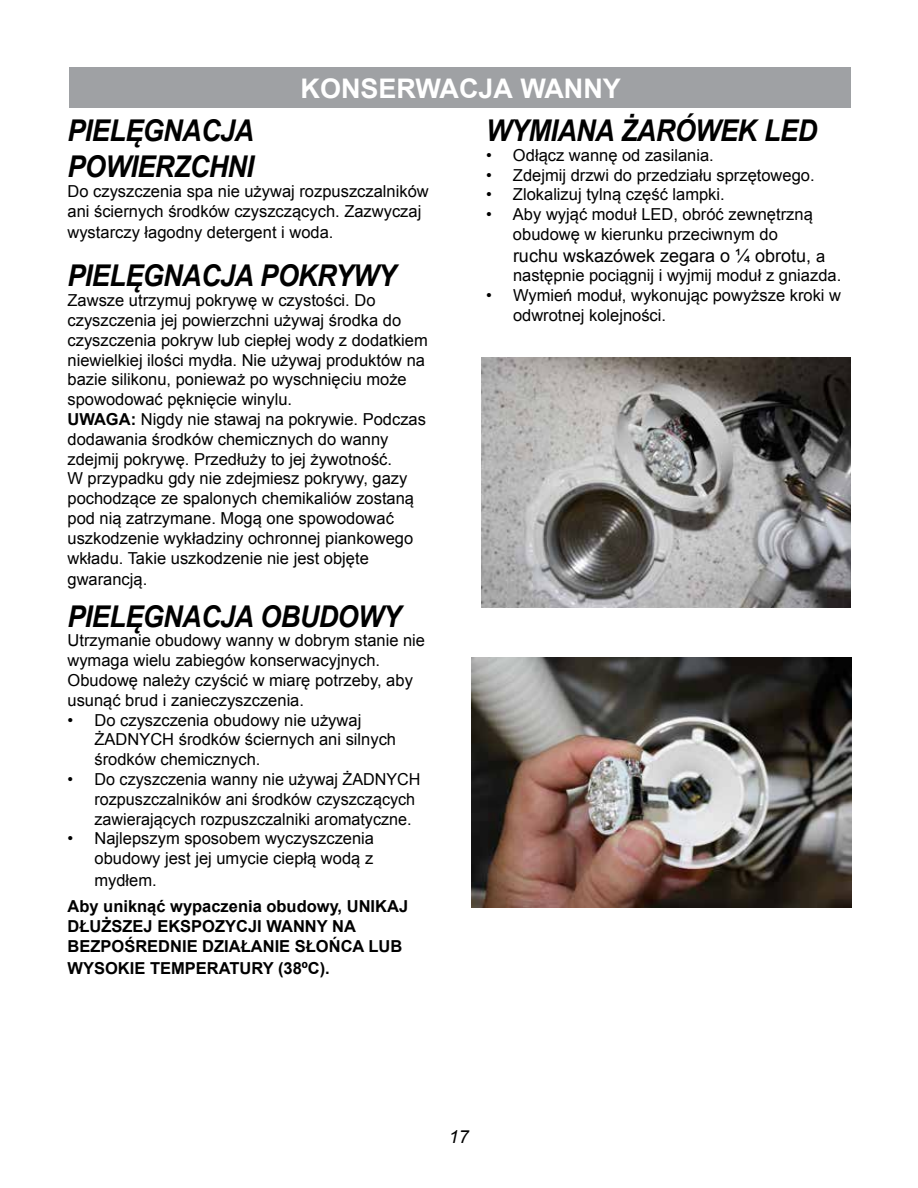
<style>
.page{position:relative;width:918px;height:1188px;background:#fff}
.page>*{position:absolute;margin:0;border:0;box-sizing:border-box;transform-origin:0 0}
.t1{font:italic 700 30px/36px "Arial";letter-spacing:-.02em;color:#000;scale:.9 1}
.t2{font:700 27px "Arial";color:#fff}
.t3{font:18px "Arial";color:#000}
.t4{font:italic 18px "Arial";color:#000}
.t5{font:16.5px/19.8px "Arial";color:#000}
.t6{font:700 16.5px/19.8px "Arial";color:#000}
.s1{font-weight:700}
.s2{font-size:16.5px}
</style>
<div class="page">
<div style="left:69px;top:68px;width:781px;height:40px;background:#9fa1a4"></div>
<img style="left:481px;top:357px;width:369px;height:251px">
<img style="left:471px;top:657px;width:381px;height:251px">
<h2 class="t2" style="left:301px;top:70px;width:322px">KONSERWACJA WANNY</h2>
<h1 class="t1" style="left:68px;top:114px;width:209px">PIELĘGNACJA<br>POWIERZCHNI</h1>
<p class="t5" style="left:68px;top:181px;width:363px">Do czyszczenia spa nie używaj rozpuszczalników ani ściernych środków czyszczących. Zazwyczaj</p>
<p class="t5" style="left:68px;top:223px;width:267px">wystarczy łagodny detergent i woda.</p>
<h1 class="t1" style="left:68px;top:259px;width:367px">PIELĘGNACJA POKRYWY</h1>
<p class="t5" style="left:68px;top:291px;width:362px">Zawsze utrzymuj pokrywę w czystości. Do czyszczenia jej powierzchni używaj środka do czyszczenia pokryw lub ciepłej wody z dodatkiem niewielkiej ilości mydła. Nie używaj produktów na bazie silikonu, ponieważ po wyschnięciu może spowodować pęknięcie winylu.<br><span class="s1">UWAGA:</span> Nigdy nie stawaj na pokrywie. Podczas dodawania środków chemicznych do wanny zdejmij pokrywę. Przedłuży to jej żywotność.<br>W przypadku gdy nie zdejmiesz pokrywy, gazy pochodzące ze spalonych chemikaliów zostaną pod nią zatrzymane. Mogą one spowodować uszkodzenie wykładziny ochronnej piankowego wkładu. Takie uszkodzenie nie jest objęte</p>
<p class="t5" style="left:68px;top:570px;width:81px">gwarancją.</p>
<h1 class="t1" style="left:68px;top:599px;width:372px">PIELĘGNACJA OBUDOWY</h1>
<p class="t5" style="left:68px;top:631px;width:359px">Utrzymanie obudowy wanny w dobrym stanie nie wymaga wielu zabiegów konserwacyjnych.<br>Obudowę należy czyścić w miarę potrzeby, aby usunąć brud i zanieczyszczenia.</p>
<p class="t5" style="left:94px;top:710px;width:303px;text-indent:-27px">• Do czyszczenia obudowy nie używaj<br>ŻADNYCH środków ściernych ani silnych środków chemicznych.</p>
<p class="t5" style="left:95px;top:769px;width:328px;text-indent:-27px">• Do czyszczenia wanny nie używaj ŻADNYCH rozpuszczalników ani środków czyszczących zawierających rozpuszczalniki aromatyczne.</p>
<p class="t5" style="left:68px;top:829px;width:308px;text-align:right">• Najlepszym sposobem wyczyszczenia obudowy jest jej umycie ciepłą wodą z</p>
<p class="t5" style="left:94px;top:870px;width:64px">mydłem.</p>
<p class="t6" style="left:68px;top:897px;width:342px">Aby uniknąć wypaczenia obudowy, UNIKAJ<br>DŁUŻSZEJ EKSPOZYCJI WANNY NA<br>BEZPOŚREDNIE DZIAŁANIE SŁOŃCA LUB</p>
<p class="t6" style="left:68px;top:958px;width:264px">WYSOKIE TEMPERATURY (38ºC).</p>
<h1 class="t1" style="left:486px;top:114px;width:370px">WYMIANA ŻARÓWEK LED</h1>
<p class="t5" style="left:486px;top:145px;width:229px">• Odłącz wannę od zasilania.</p>
<p class="t5" style="left:486px;top:165px;width:330px">• Zdejmij drzwi do przedziału sprzętowego.</p>
<p class="t5" style="left:486px;top:185px;width:240px">• Zlokalizuj tylną część lampki.</p>
<p class="t5" style="left:486px;top:205px;width:328px;text-align:center">• Aby wyjąć moduł LED, obróć zewnętrzną obudowę w kierunku przeciwnym do</p>
<p class="t3" style="left:513px;top:244px;width:314px">ruchu wskazówek zegara o ¼ obrotu, <span class="s2">a</span></p>
<p class="t5" style="left:513px;top:266px;width:330px">następnie pociągnij i wyjmij moduł z gniazda.</p>
<p class="t5" style="left:513px;top:286px;width:330px;text-indent:-27px">• Wymień moduł, wykonując powyższe kroki w odwrotnej kolejności.</p>
<p class="t4" style="left:449px;top:1125px;width:22px">17</p>
</div>
